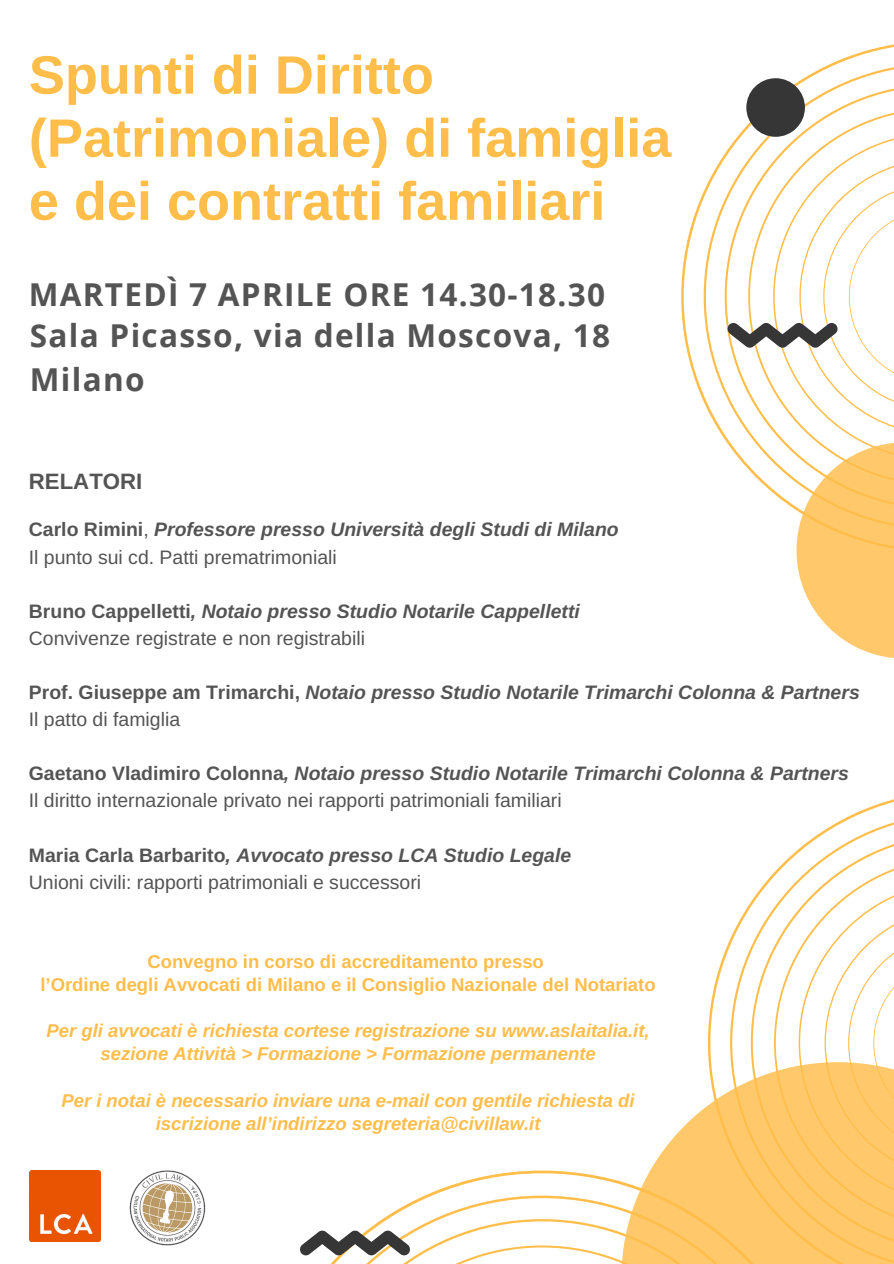
<style>
.page{position:relative;width:894px;height:1264px;background:#fff}
.page>*{position:absolute;margin:0;border:0;box-sizing:border-box;transform-origin:0 0}
.t1{font:700 54px/63px "Arimo";color:#ffbd4a}
.t2{font:700 31.5px/42.6px "Open Sans";letter-spacing:.04em;color:#545454}
.t3{font:700 22.2px "Arimo";color:#545454}
.t4{font:italic 700 19.5px/27.2px "Arimo";color:#545454}
.t5{font:19.5px/27.2px "Arimo";color:#545454}
.t6{font:italic 700 18.45px/23.1px "Arimo";color:#ffbd4a;text-align:center}
.t7{font:700 18.45px/23.1px "Arimo";color:#ffbd4a;text-align:center}
.s1{font-style:normal}
.s2{font-weight:400;font-style:normal}
.s3{font-weight:700}
.s4{font-weight:700;font-style:italic}
</style>
<div class="page">
<svg style="left:791px;top:812px;width:102px;height:44px"></svg>
<svg style="left:681px;top:44px;width:212px;height:356px"></svg>
<svg style="left:703px;top:63px;width:190px;height:380px"></svg>
<svg style="left:727px;top:133px;width:166px;height:525px"></svg>
<div style="left:746px;top:78px;width:58px;height:59px;background:#363636;border-radius:50%"></div>
<svg style="left:300px;top:856px;width:593px;height:407px"></svg>
<img style="left:30px;top:1170px;width:71px;height:71px">
<img style="left:129px;top:1170px;width:77px;height:76px">
<h1 class="t1" style="left:29px;top:43px;width:643px">Spunti di Diritto (Patrimoniale) di famiglia e dei contratti familiari</h1>
<h2 class="t2" style="left:29px;top:272px;width:582px">MARTEDÌ 7 APRILE ORE 14.30-18.30<br>Sala Picasso, via della Moscova, 18<br>Milano</h2>
<p class="t3" style="left:29px;top:468px;width:115px">RELATORI</p>
<p class="t4" style="left:29px;top:516px;width:591px"><span class="s1">Carlo Rimini</span><span class="s2">,</span> Professore presso Università degli Studi di Milano<br><span class="s2">Il punto sui cd. Patti prematrimoniali</span></p>
<p class="t4" style="left:29px;top:597px;width:552px"><span class="s1">Bruno Cappelletti</span>, Notaio presso Studio Notarile Cappelletti<br><span class="s2">Convivenze registrate e non registrabili</span></p>
<p class="t4" style="left:29px;top:678px;width:832px"><span class="s1">Prof. Giuseppe am Trimarchi,</span> Notaio presso Studio Notarile Trimarchi Colonna &amp; Partners<br><span class="s2">Il patto di famiglia</span></p>
<p class="t5" style="left:29px;top:760px;width:821px"><span class="s3">Gaetano Vladimiro Colonna</span><span class="s4">, Notaio presso Studio Notarile Trimarchi Colonna &amp; Partners<br></span>Il diritto internazionale privato nei rapporti patrimoniali familiari</p>
<p class="t5" style="left:29px;top:841px;width:544px"><span class="s3">Maria Carla Barbarito</span><span class="s4">, Avvocato presso LCA Studio Legale<br></span>Unioni civili: rapporti patrimoniali e successori</p>
<p class="t7" style="left:40px;top:950px;width:616px">Convegno in corso di accreditamento presso<br>l’Ordine degli Avvocati di Milano e il Consiglio Nazionale del Notariato</p>
<p class="t6" style="left:46px;top:1019px;width:604px">Per gli avvocati è richiesta cortese registrazione su www.aslaitalia.it, sezione Attività &gt; Formazione &gt; Formazione permanente</p>
<p class="t6" style="left:61px;top:1088px;width:574px">Per i notai è necessario inviare una e-mail con gentile richiesta di iscrizione all’indirizzo segreteria@civillaw.it</p>
</div>
